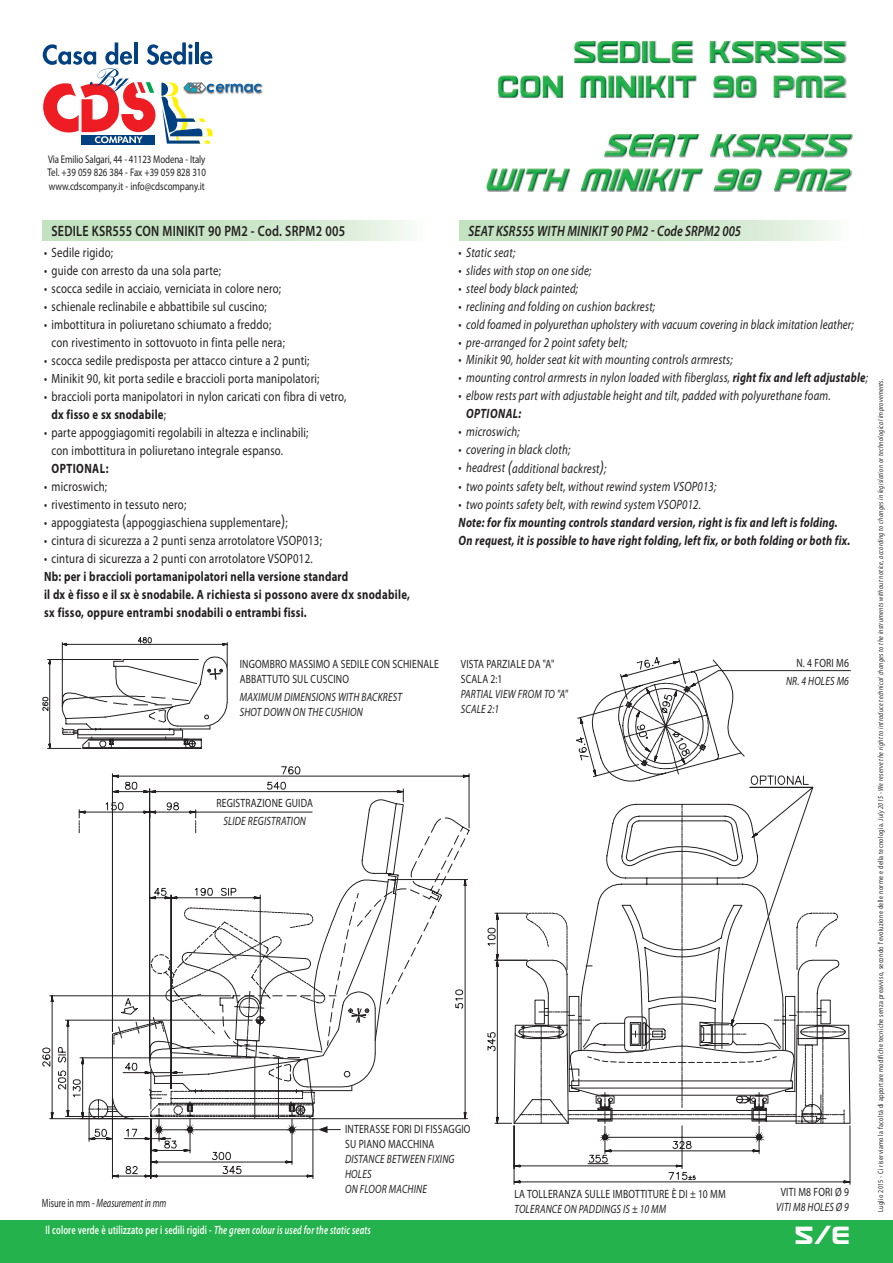
<style>
.page{position:relative;width:893px;height:1263px;background:#fff}
.page>*{position:absolute;margin:0;border:0;box-sizing:border-box;transform-origin:0 0}
.t1{font:30px "Usuzi";color:#fff;scale:.8 1}
.t2{font:600 15px "Myriad Pro";letter-spacing:.02em;color:#231f20;scale:.8 1}
.t3{font:italic 600 15px "Myriad Pro";letter-spacing:.01em;color:#231f20;scale:.8 1}
.t4{font:13.5px/18px "Myriad Pro";letter-spacing:.02em;color:#231f20;scale:.8 1}
.t5{font:italic 13.5px "Myriad Pro";letter-spacing:.02em;color:#231f20;scale:.8 1}
.t6{font:700 13.5px/18px "Myriad Pro";letter-spacing:.02em;color:#231f20;scale:.8 1}
.t7{font:italic 700 13.5px/18px "Myriad Pro";letter-spacing:.02em;color:#231f20;scale:.8 1}
.t8{font:700 13.5px "Myriad Pro";letter-spacing:.04em;color:#231f20;scale:.8 1}
.t9{font:italic 700 13.5px "Myriad Pro";letter-spacing:.04em;color:#231f20;scale:.8 1}
.t10{font:12px/15px "Myriad Pro";letter-spacing:.02em;color:#231f20;scale:.8 1}
.t11{font:italic 12px/15px "Myriad Pro";letter-spacing:.02em;color:#231f20;scale:.8 1}
.t12{font:600 12px "Myriad Pro";letter-spacing:.02em;color:#fff;scale:.7 1}
.t13{font:italic 12px "Myriad Pro";color:#231f20;scale:.7 1}
.t14{font:11.1px/13.5px "Myriad Pro";color:#231f20;text-align:justify;scale:.8 1}
.t15{font:italic 7.5px "Myriad Pro";letter-spacing:.05em;color:#231f20;scale:.8 1}
.s1{font-weight:700}
.s2{font-size:18px}
.s3{font-style:normal}
.s4{font-style:italic}
</style>
<div class="page">
<img style="left:261px;top:84px;width:2px;height:10px">
<svg style="left:43px;top:42px;width:218px;height:102px"></svg>
<img style="left:486px;top:40px;width:367px;height:152px">
<img style="left:574px;top:41px;width:273px;height:22px">
<img style="left:498px;top:76px;width:349px;height:21px">
<img style="left:604px;top:134px;width:248px;height:22px">
<img style="left:486px;top:169px;width:364px;height:21px">
<div style="left:0;top:1220px;width:893px;height:43px;background:#23b24b"></div>
<svg style="left:513px;top:1154px;width:338px;height:31px"></svg>
<svg style="left:42px;top:995px;width:272px;height:184px"></svg>
<svg style="left:58px;top:995px;width:14px;height:124px"></svg>
<svg style="left:111px;top:766px;width:359px;height:354px"></svg>
<svg style="left:487px;top:657px;width:364px;height:497px"></svg>
<svg style="left:42px;top:637px;width:186px;height:112px"></svg>
<svg style="left:72px;top:799px;width:332px;height:366px"></svg>
<svg style="left:43px;top:221px;width:368px;height:19px;background:#cfe7cc"></svg>
<svg style="left:459px;top:221px;width:377px;height:19px;background:#cfe7cc"></svg>
<p class="t14" style="left:47px;top:153px;width:200px">Via Emilio Salgari, 44 - 41123 Modena - Italy Tel. +39 059 826 384 - Fax +39 059 828 310 www.cdscompany.it - info@cdscompany.it</p>
<p class="t2" style="left:52px;top:222px;width:369px">SEDILE KSR555 CON MINIKIT 90 PM2 - Cod. SRPM2 005</p>
<p class="t4" style="left:44px;top:243px;width:88px">• Sedile rigido;</p>
<p class="t4" style="left:44px;top:261px;width:223px">• guide con arresto da una sola parte;</p>
<p class="t4" style="left:44px;top:279px;width:298px">• scocca sedile in acciaio, verniciata in colore nero;</p>
<p class="t4" style="left:44px;top:297px;width:280px">• schienale reclinabile e abbattibile sul cuscino;</p>
<p class="t4" style="left:52px;top:315px;width:293px;text-indent:-7px">• imbottitura in poliuretano schiumato a freddo; con rivestimento in sottovuoto in finta pelle nera;</p>
<p class="t4" style="left:44px;top:351px;width:333px">• scocca sedile predisposta per attacco cinture a 2 punti;</p>
<p class="t4" style="left:44px;top:369px;width:346px">• Minikit 90, kit porta sedile e braccioli porta manipolatori;</p>
<p class="t4" style="left:52px;top:387px;width:370px;text-indent:-7px">• braccioli porta manipolatori in nylon caricati con fibra di vetro, <span class="s1">dx fisso e sx snodabile</span>;</p>
<p class="t4" style="left:52px;top:423px;width:323px;text-indent:-7px">• parte appoggiagomiti regolabili in altezza e inclinabili; con imbottitura in poliuretano integrale espanso.</p>
<p class="t8" style="left:52px;top:460px;width:73px">OPTIONAL:</p>
<p class="t4" style="left:44px;top:477px;width:81px">• microswich;</p>
<p class="t4" style="left:44px;top:495px;width:179px">• rivestimento in tessuto nero;</p>
<p class="t4" style="left:44px;top:513px;width:306px">• appoggiatesta <span class="s2">(</span>appoggiaschiena supplementare<span class="s2">)</span>;</p>
<p class="t4" style="left:44px;top:531px;width:349px">• cintura di sicurezza a 2 punti senza arrotolatore VSOP013;</p>
<p class="t4" style="left:44px;top:549px;width:337px">• cintura di sicurezza a 2 punti con arrotolatore VSOP012.</p>
<p class="t6" style="left:44px;top:567px;width:459px">Nb: per i braccioli portamanipolatori nella versione standard<br>il dx è fisso e il sx è snodabile. A richiesta si possono avere dx snodabile, sx fisso, oppure entrambi snodabili o entrambi fissi.</p>
<p class="t10" style="left:240px;top:657px;width:251px">INGOMBRO MASSIMO A SEDILE CON SCHIENALE<br>ABBATTUTO SUL CUSCINO</p>
<p class="t11" style="left:240px;top:690px;width:204px">MAXIMUM DIMENSIONS WITH BACKREST<br>SHOT DOWN ON THE CUSHION</p>
<p class="t3" style="left:468px;top:222px;width:343px">SEAT KSR555 WITH MINIKIT 90 PM2 Code SRPM2 005</p>
<p class="t5" style="left:459px;top:245px;width:72px">• Static seat;</p>
<p class="t5" style="left:459px;top:263px;width:168px">• slides with stop on one side;</p>
<p class="t5" style="left:459px;top:281px;width:151px">• steel body black painted;</p>
<p class="t5" style="left:459px;top:299px;width:247px">• reclining and folding on cushion backrest;</p>
<p class="t5" style="left:459px;top:317px;width:496px">• cold foamed in polyurethan upholstery with vacuum covering in black imitation leather;</p>
<p class="t5" style="left:459px;top:335px;width:212px">• pre-arranged for 2 point safety belt;</p>
<p class="t5" style="left:459px;top:353px;width:344px">• Minikit 90, holder seat kit with mounting controls armrests;</p>
<p class="t5" style="left:459px;top:371px;width:513px">• mounting control armrests in nylon loaded with fiberglass, <span class="s1">right fix and left adjustable</span>;</p>
<p class="t5" style="left:459px;top:389px;width:467px">• elbow rests part with adjustable height and tilt, padded with polyurethane foam.</p>
<p class="t9" style="left:466px;top:406px;width:70px">OPTIONAL:</p>
<p class="t5" style="left:459px;top:425px;width:78px">• microswich;</p>
<p class="t5" style="left:459px;top:443px;width:141px">• covering in black cloth;</p>
<p class="t5" style="left:459px;top:461px;width:186px">• headrest <span class="s2">(</span>additional backrest<span class="s2">)</span>;</p>
<p class="t5" style="left:459px;top:479px;width:324px">• two points safety belt, without rewind system VSOP013;</p>
<p class="t5" style="left:459px;top:497px;width:304px">• two points safety belt, with rewind system VSOP012.</p>
<p class="t7" style="left:459px;top:513px;width:491px">Note: for fix mounting controls standard version, right is fix and left is folding.<br>On request, it is possible to have right folding, left fix, or both folding or both fix.</p>
<p class="t10" style="left:461px;top:656px;width:118px">VISTA PARZIALE DA "A"<br>SCALA 2:1</p>
<p class="t11" style="left:461px;top:687px;width:135px">PARTIAL VIEW FROM TO "A"<br>SCALE 2:1</p>
<p class="t10" style="left:797px;top:655px;width:67px">N. 4 FORI M6</p>
<p class="t11" style="left:786px;top:673px;width:80px">NR. 4 HOLES M6</p>
<p class="t10" style="left:216px;top:796px;width:122px">REGISTRAZIONE GUIDA</p>
<p class="t11" style="left:223px;top:814px;width:105px">SLIDE REGISTRATION</p>
<p class="t13" style="left:42px;top:1196px;width:179px"><span class="s3">Misure in mm -</span> Measurement in mm</p>
<p class="t10" style="left:345px;top:1122px;width:158px">INTERASSE FORI DI FISSAGGIO<br>SU PIANO MACCHINA</p>
<p class="t11" style="left:345px;top:1152px;width:138px">DISTANCE BETWEEN FIXING<br>HOLES<br>ON FLOOR MACHINE</p>
<p class="t10" style="left:514px;top:1187px;width:266px">LA TOLLERANZA SULLE IMBOTTITURE È DI ± 10 MM<br><span class="s4">TOLERANCE ON PADDINGS IS</span> ± <span class="s4">10 MM</span></p>
<p class="t10" style="left:781px;top:1185px;width:87px">VITI M8 FORI Ø 9</p>
<p class="t11" style="left:776px;top:1200px;width:92px">VITI M8 HOLES Ø 9</p>
<p class="t12" style="left:45px;top:1223px;width:466px">Il colore verde è utilizzato per i sedili rigidi - <span class="s4">The green colour is used for the static seats</span></p>
<h1 class="t1" style="left:796px;top:1219px;width:70px">5/E</h1>
<p class="t15" style="left:876px;top:1212px;width:1043px;rotate:-90deg"><span class="s3">Luglio 2015 - Ci riserviamo la facoltà di apportare modifiche tecniche senza preavviso, secondo l’evoluzione delle norme e della tecnologia.</span> July 2015 - We reserve the right to introduce technical changes to the instruments without notice, according to changes in legislation or technological improvements.</p>
</div>
